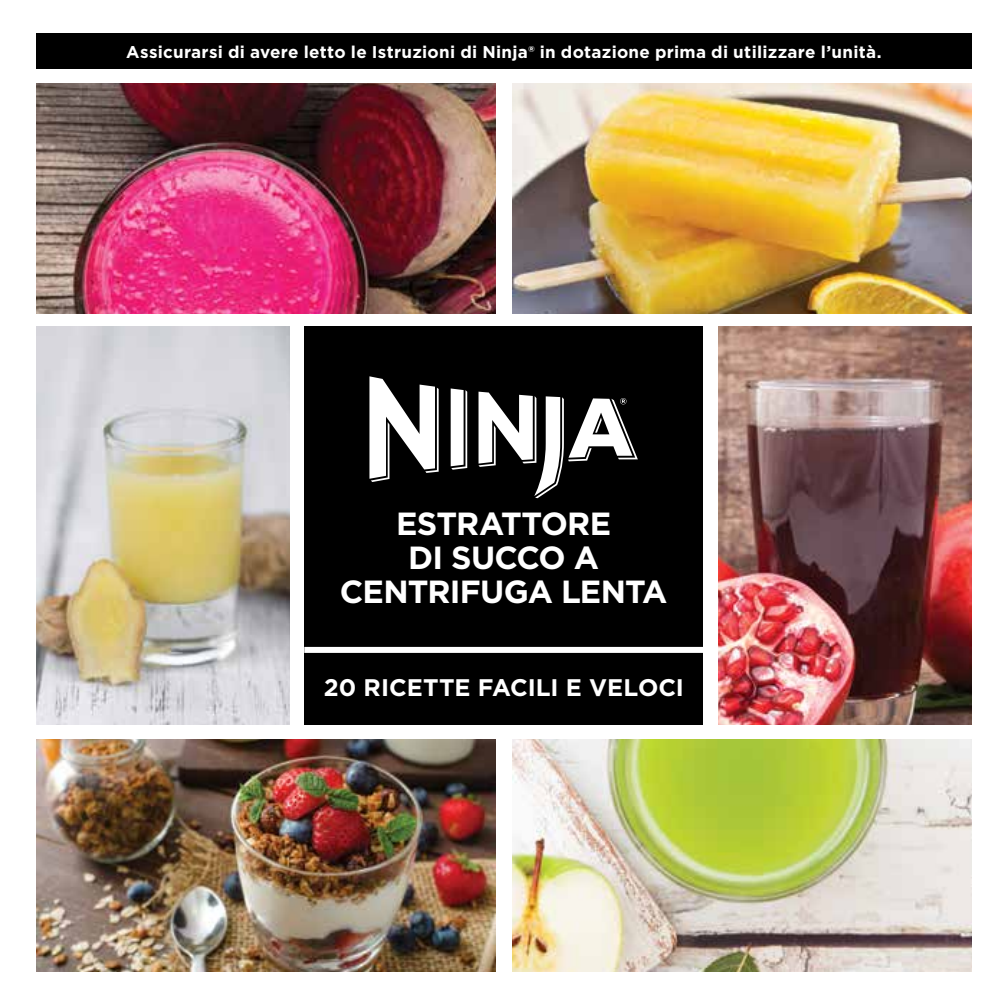
<style>
.page{position:relative;width:1008px;height:1008px;background:#fff}
.page>*{position:absolute;margin:0;border:0;box-sizing:border-box;transform-origin:0 0}
.t1{font:700 32px/34px "Gotham";letter-spacing:-.025em;color:#fff;text-align:center}
.t2{font:700 24px "Gotham";color:#fff}
.t3{font:700 17px "Gotham";letter-spacing:.02em;color:#fff}
</style>
<div class="page">
<div style="left:36px;top:33px;width:936px;height:36px;background:#000"></div>
<img style="left:36px;top:84px;width:460px;height:229px">
<img style="left:36px;top:326px;width:254px;height:399px">
<img style="left:512px;top:84px;width:460px;height:229px">
<div style="left:304px;top:326px;width:399px;height:399px;background:#000"></div>
<img style="left:512px;top:740px;width:460px;height:232px">
<div style="left:304px;top:647px;width:399px;height:6px;background:#fff"></div>
<img style="left:36px;top:740px;width:460px;height:232px">
<img style="left:718px;top:326px;width:254px;height:399px">
<svg style="left:369px;top:376px;width:70px;height:106px"></svg>
<svg style="left:451px;top:388px;width:16px;height:82px"></svg>
<svg style="left:478px;top:392px;width:160px;height:106px"></svg>
<p class="t3" style="left:126px;top:41px;width:757px">Assicurarsi di avere letto le Istruzioni di Ninja® in dotazione prima di utilizzare l’unità.</p>
<h1 class="t1" style="left:340px;top:506px;width:329px">ESTRATTORE<br>DI SUCCO A<br>CENTRIFUGA LENTA</h1>
<h2 class="t2" style="left:324px;top:672px;width:362px">20 RICETTE FACILI E VELOCI</h2>
</div>
